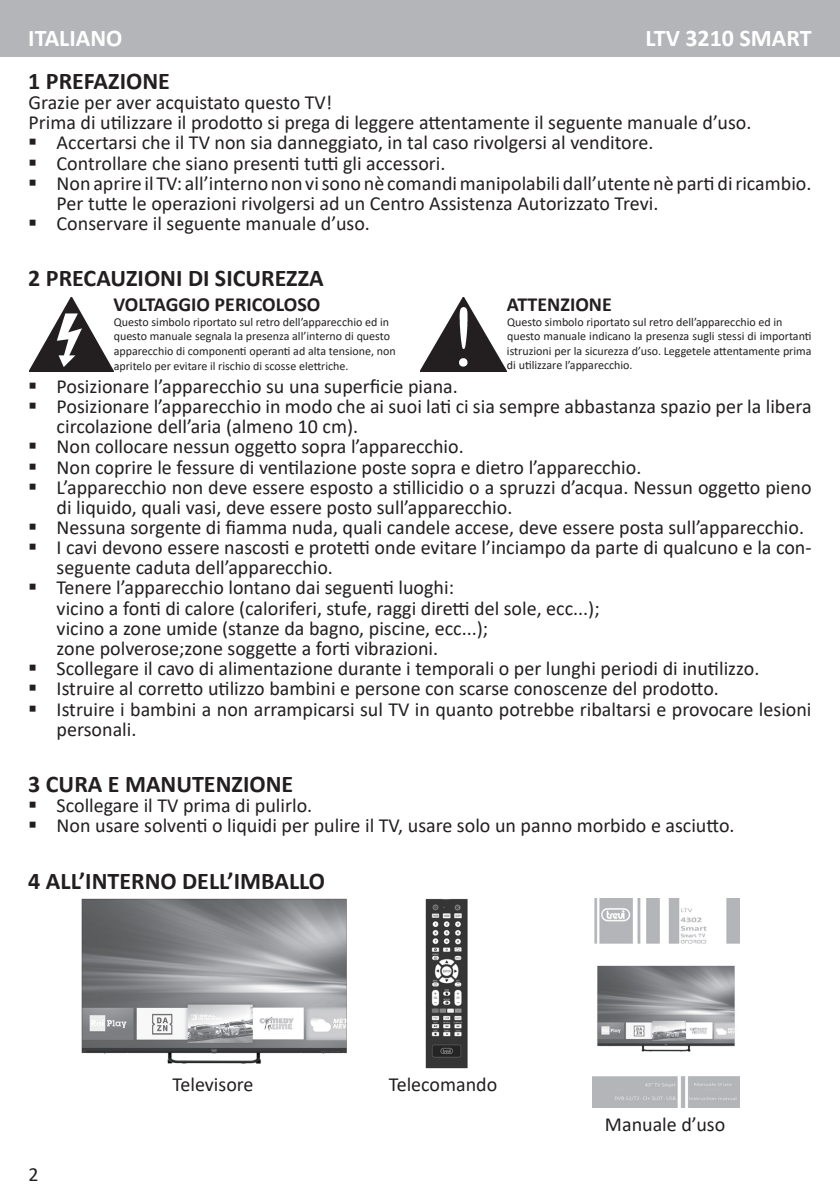
<style>
.page{position:relative;width:840px;height:1191px;background:#fff}
.page>*{position:absolute;margin:0;border:0;box-sizing:border-box;transform-origin:0 0}
.Titolo{font:700 24px "Calibri";color:#231f20}
.Titolo_lingua{font:700 24px "Calibri";color:#fff}
.Testo_rientrato{font:20px/20px "Calibri";color:#231f20}
.Corpo_testo{font:20px "Calibri";color:#231f20}
.Sottotitolo{font:700 20px "Calibri";color:#231f20}
.t1{font:12px/14.4px "Calibri";color:#231f20;text-align:justify}
</style>
<div class="page">
<div style="left:0;top:0;width:839px;height:57px;background:#b4b5b8"></div>
<img style="left:420px;top:297px;width:86px;height:74px">
<img style="left:29px;top:297px;width:84px;height:74px">
<img style="left:425px;top:898px;width:42px;height:170px">
<img style="left:81px;top:898px;width:265px;height:166px">
<img style="left:592px;top:898px;width:147px;height:209px">
<p class="Titolo_lingua" style="left:28px;top:21px;width:96px">ITALIANO</p>
<p class="Titolo_lingua" style="left:645px;top:21px;width:167px">LTV 3210 SMART</p>
<p class="Titolo" style="left:28px;top:64px;width:143px">1 PREFAZIONE</p>
<p class="Corpo_testo" style="left:28px;top:88px;width:305px">Grazie per aver acquistato questo TV!</p>
<p class="Corpo_testo" style="left:28px;top:109px;width:724px">Prima di utilizzare il prodotto si prega di leggere attentamente il seguente manuale d’uso.</p>
<p class="Testo_rientrato" style="left:28px;top:132px;width:626px">▪ Accertarsi che il TV non sia danneggiato, in tal caso rivolgersi al venditore.</p>
<p class="Testo_rientrato" style="left:28px;top:152px;width:418px">▪ Controllare che siano presenti tutti gli accessori.</p>
<p class="Testo_rientrato" style="left:57px;top:173px;width:756px;text-indent:-28px">▪ Non aprire il TV: all’interno non vi sono nè comandi manipolabili dall’utente nè parti di ricambio.<br>Per tutte le operazioni rivolgersi ad un Centro Assistenza Autorizzato Trevi.</p>
<p class="Testo_rientrato" style="left:28px;top:213px;width:343px">▪ Conservare il seguente manuale d’uso.</p>
<p class="Titolo" style="left:28px;top:261px;width:296px">2 PRECAUZIONI DI SICUREZZA</p>
<p class="Sottotitolo" style="left:113px;top:290px;width:208px">VOLTAGGIO PERICOLOSO</p>
<p class="t1" style="left:114px;top:314px;width:277px">Questo simbolo riportato sul retro dell’apparecchio ed in</p>
<p class="t1" style="left:114px;top:329px;width:278px">questo manuale segnala la presenza all’interno di questo</p>
<p class="t1" style="left:114px;top:343px;width:283px">apparecchio di componenti operanti ad alta tensione, non</p>
<p class="t1" style="left:114px;top:358px;width:236px">apritelo per evitare il rischio di scosse elettriche.</p>
<p class="Sottotitolo" style="left:506px;top:290px;width:106px">ATTENZIONE</p>
<p class="t1" style="left:506px;top:314px;width:277px">Questo simbolo riportato sul retro dell’apparecchio ed in</p>
<p class="t1" style="left:506px;top:329px;width:306px">questo manuale indicano la presenza sugli stessi di importanti istruzioni per la sicurezza d’uso. Leggetele attentamente prima di utilizzare l’apparecchio.</p>
<p class="Testo_rientrato" style="left:28px;top:376px;width:431px">▪ Posizionare l’apparecchio su una superficie piana.</p>
<p class="Testo_rientrato" style="left:57px;top:396px;width:756px;text-indent:-28px">▪ Posizionare l’apparecchio in modo che ai suoi lati ci sia sempre abbastanza spazio per la libera circolazione dell’aria (almeno 10 cm).</p>
<p class="Testo_rientrato" style="left:28px;top:436px;width:436px">▪ Non collocare nessun oggetto sopra l’apparecchio.</p>
<p class="Testo_rientrato" style="left:28px;top:456px;width:614px">▪ Non coprire le fessure di ventilazione poste sopra e dietro l’apparecchio.</p>
<p class="Testo_rientrato" style="left:57px;top:476px;width:756px;text-indent:-28px">▪ L’apparecchio non deve essere esposto a stillicidio o a spruzzi d’acqua. Nessun oggetto pieno di liquido, quali vasi, deve essere posto sull’apparecchio.</p>
<p class="Testo_rientrato" style="left:28px;top:517px;width:776px">▪ Nessuna sorgente di fiamma nuda, quali candele accese, deve essere posta sull’apparecchio.</p>
<p class="Testo_rientrato" style="left:57px;top:537px;width:756px;text-indent:-28px">▪ I cavi devono essere nascosti e protetti onde evitare l’inciampo da parte di qualcuno e la con&shy;seguente caduta dell’apparecchio.</p>
<p class="Testo_rientrato" style="left:28px;top:577px;width:427px">▪ Tenere l’apparecchio lontano dai seguenti luoghi:</p>
<p class="Testo_rientrato" style="left:57px;top:597px;width:544px">vicino a fonti di calore (caloriferi, stufe, raggi diretti del sole, ecc...);</p>
<p class="Testo_rientrato" style="left:57px;top:617px;width:433px">vicino a zone umide (stanze da bagno, piscine, ecc...);</p>
<p class="Testo_rientrato" style="left:57px;top:638px;width:383px">zone polverose;zone soggette a forti vibrazioni.</p>
<p class="Testo_rientrato" style="left:28px;top:658px;width:732px">▪ Scollegare il cavo di alimentazione durante i temporali o per lunghi periodi di inutilizzo.</p>
<p class="Testo_rientrato" style="left:28px;top:678px;width:691px">▪ Istruire al corretto utilizzo bambini e persone con scarse conoscenze del prodotto.</p>
<p class="Testo_rientrato" style="left:57px;top:698px;width:756px;text-indent:-28px">▪ Istruire i bambini a non arrampicarsi sul TV in quanto potrebbe ribaltarsi e provocare lesioni personali.</p>
<p class="Titolo" style="left:28px;top:767px;width:266px">3 CURA E MANUTENZIONE</p>
<p class="Testo_rientrato" style="left:28px;top:795px;width:285px">▪ Scollegare il TV prima di pulirlo.</p>
<p class="Testo_rientrato" style="left:28px;top:815px;width:707px">▪ Non usare solventi o liquidi per pulire il TV, usare solo un panno morbido e asciutto.</p>
<p class="Titolo" style="left:28px;top:863px;width:298px">4 ALL’INTERNO DELL’IMBALLO</p>
<p class="Testo_rientrato" style="left:28px;top:1163px;width:12px">2</p>
<p class="Corpo_testo" style="left:172px;top:1070px;width:83px">Televisore</p>
<p class="Corpo_testo" style="left:388px;top:1070px;width:110px">Telecomando</p>
<p class="Corpo_testo" style="left:604px;top:1110px;width:122px">Manuale d’uso</p>
</div>
